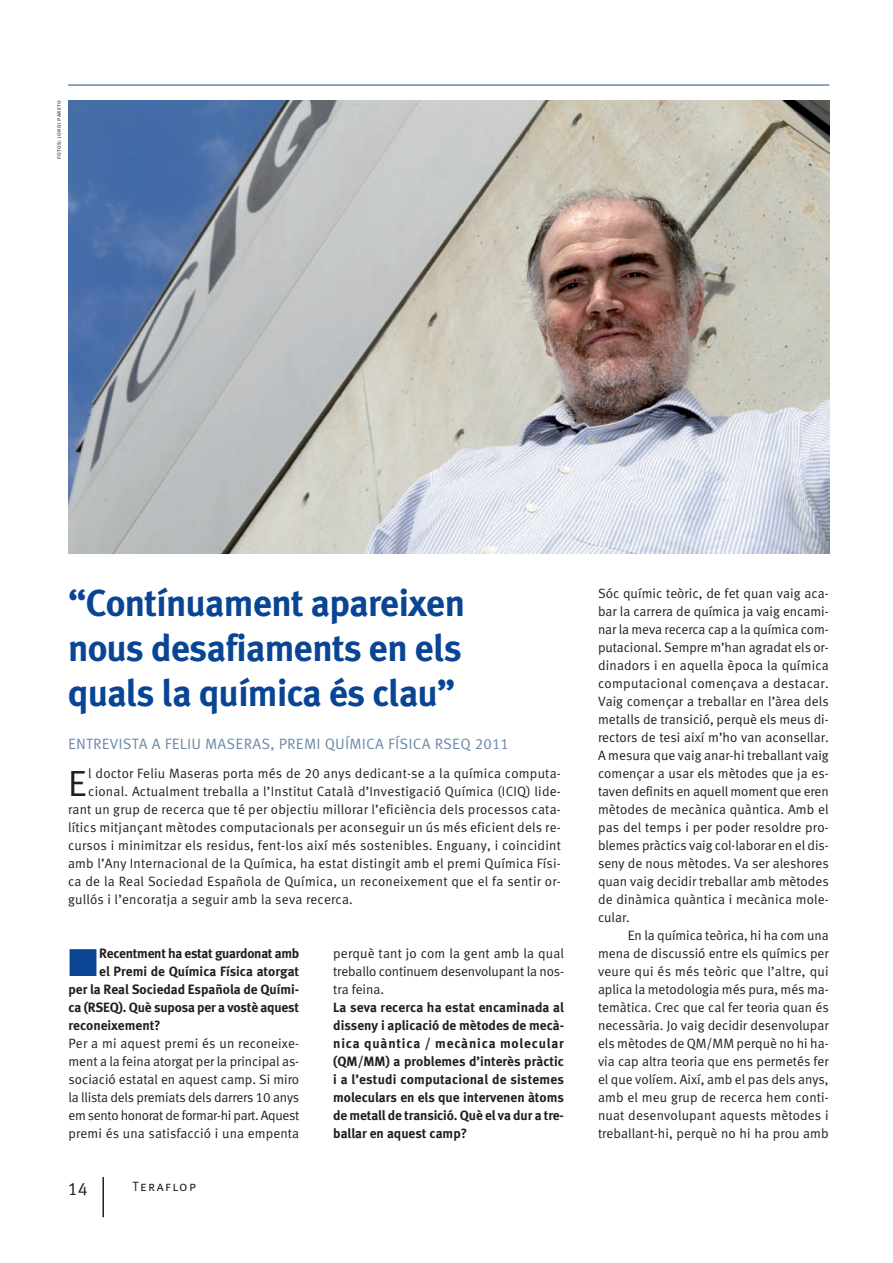
<style>
.page{position:relative;width:893px;height:1263px;background:#fff}
.page>*{position:absolute;margin:0;border:0;box-sizing:border-box;transform-origin:0 0}
.t1{font:38.7px "Zapf Dingbats ITC";color:#094594}
.t2{font:700 37.5px/45px "Meta Plus";letter-spacing:-.015em;color:#094594;text-align:justify}
.t3{font:36.45px "Meta Normal LF";color:#231f20}
.t4{font:18px "Meta Normal LF";color:#231f20}
.t5{font:15px "Meta Normal LF Caps";letter-spacing:.01em;color:#6988a9}
.t6{font:13.5px/18px "Meta Normal LF";letter-spacing:.015em;color:#231f20;text-align:justify}
.t7{font:13.5px/18px "Meta Bold LF";color:#231f20;text-align:justify}
.t8{font:13.5px "Meta Bold LF";letter-spacing:-.02em;color:#231f20}
.t9{font:13.5px "Meta Normal LF Caps";letter-spacing:.11em;color:#231f20}
.t10{font:6px "Meta Normal LF Caps";letter-spacing:.055em;color:#231f20}
</style>
<div class="page">
<img style="left:68px;top:100px;width:761px;height:453px">
<hr style="left:102px;top:1177px;width:2px;height:40px;background:#231f20">
<hr style="left:68px;top:84px;width:761px;height:2px;background:#6988a9">
<p class="t10" style="left:57px;top:159px;width:60px;rotate:-90deg">fotos: jordi pareto</p>
<h2 class="t2" style="left:68px;top:581px;width:398px">“Contínuament apareixen nous desafiaments en els quals la química és clau”</h2>
<p class="t5" style="left:68px;top:738px;width:442px">ENTREVISTA A FELIU MASERAS, PREMI QUÍMICA FÍSICA RSEQ 2011</p>
<h3 class="t3" style="left:68px;top:770px;width:20px">E</h3>
<p class="t6" style="left:88px;top:765px;width:474px">l doctor Feliu Maseras porta més de 20 anys dedicant-se a la química computa-</p>
<p class="t6" style="left:88px;top:783px;width:474px">cional. Actualment treballa a l’Institut Català d’Investigació Química (ICIQ) lide-</p>
<p class="t6" style="left:68px;top:801px;width:494px">rant un grup de recerca que té per objectiu millorar l’eficiència dels processos cata-</p>
<p class="t6" style="left:68px;top:819px;width:494px">lítics mitjançant mètodes computacionals per aconseguir un ús més eficient dels re-</p>
<p class="t6" style="left:68px;top:837px;width:494px">cursos i minimitzar els residus, fent-los així més sostenibles. Enguany, i coincidint</p>
<p class="t6" style="left:68px;top:855px;width:494px">amb l’Any Internacional de la Química, ha estat distingit amb el premi Química Físi-</p>
<p class="t6" style="left:68px;top:873px;width:494px">ca de la Real Sociedad Española de Química, un reconeixement que el fa sentir or-</p>
<p class="t6" style="left:68px;top:891px;width:286px">gullós i l’encoratja a seguir amb la seva recerca.</p>
<h1 class="t1" style="left:69px;top:940px;width:31px">■</h1>
<p class="t8" style="left:99px;top:948px;width:201px">Recentment ha estat guardonat amb</p>
<p class="t7" style="left:99px;top:963px;width:201px">el Premi de Química Física atorgat</p>
<p class="t7" style="left:69px;top:981px;width:232px">per la Real Sociedad Española de Quími-</p>
<p class="t7" style="left:69px;top:999px;width:232px">ca (RSEQ). Què suposa per a vostè aquest</p>
<p class="t7" style="left:69px;top:1017px;width:94px">reconeixement?</p>
<p class="t6" style="left:69px;top:1035px;width:232px">Per a mi aquest premi és un reconeixe&shy;ment a la feina atorgat per la principal as&shy;sociació estatal en aquest camp. Si miro la llista dels premiats dels darrers 10 anys em sento honorat de formar-hi part. Aquest premi és una satisfacció i una empenta</p>
<h3 class="t4" style="left:68px;top:1181px;width:22px">14</h3>
<p class="t9" style="left:133px;top:1181px;width:65px">Teraflop</p>
<p class="t6" style="left:333px;top:945px;width:232px">perquè tant jo com la gent amb la qual treballo continuem desenvolupant la nos&shy;tra feina.</p>
<p class="t7" style="left:333px;top:999px;width:232px">La seva recerca ha estat encaminada al disseny i aplicació de mètodes de mecà&shy;nica quàntica / mecànica molecular (QM/MM) a problemes d’interès pràctic i a l’estudi computacional de sistemes moleculars en els que intervenen àtoms de metall de transició. Què el va dur a tre&shy;ballar en aquest camp?</p>
<p class="t6" style="left:598px;top:585px;width:232px">Sóc químic teòric, de fet quan vaig aca&shy;bar la carrera de química ja vaig encami&shy;nar la meva recerca cap a la química com&shy;putacional. Sempre m’han agradat els or&shy;dinadors i en aquella època la química computacional començava a destacar.<br>Vaig començar a treballar en l’àrea dels metalls de transició, perquè els meus di&shy;rectors de tesi així m’ho van aconsellar.<br>A mesura que vaig anar-hi treballant vaig començar a usar els mètodes que ja es&shy;taven definits en aquell moment que eren mètodes de mecànica quàntica. Amb el pas del temps i per poder resoldre pro&shy;blemes pràctics vaig col·laborar en el dis&shy;seny de nous mètodes. Va ser aleshores quan vaig decidir treballar amb mètodes de dinàmica quàntica i mecànica mole&shy;cular.</p>
<p class="t6" style="left:598px;top:927px;width:232px;text-indent:30px">En la química teòrica, hi ha com una mena de discussió entre els químics per veure qui és més teòric que l’altre, qui aplica la metodologia més pura, més ma&shy;temàtica. Crec que cal fer teoria quan és necessària. Jo vaig decidir desenvolupar els mètodes de QM/MM perquè no hi ha&shy;via cap altra teoria que ens permetés fer el que volíem. Així, amb el pas dels anys, amb el meu grup de recerca hem conti&shy;nuat desenvolupant aquests mètodes i treballant-hi, perquè no hi ha prou amb</p>
</div>
